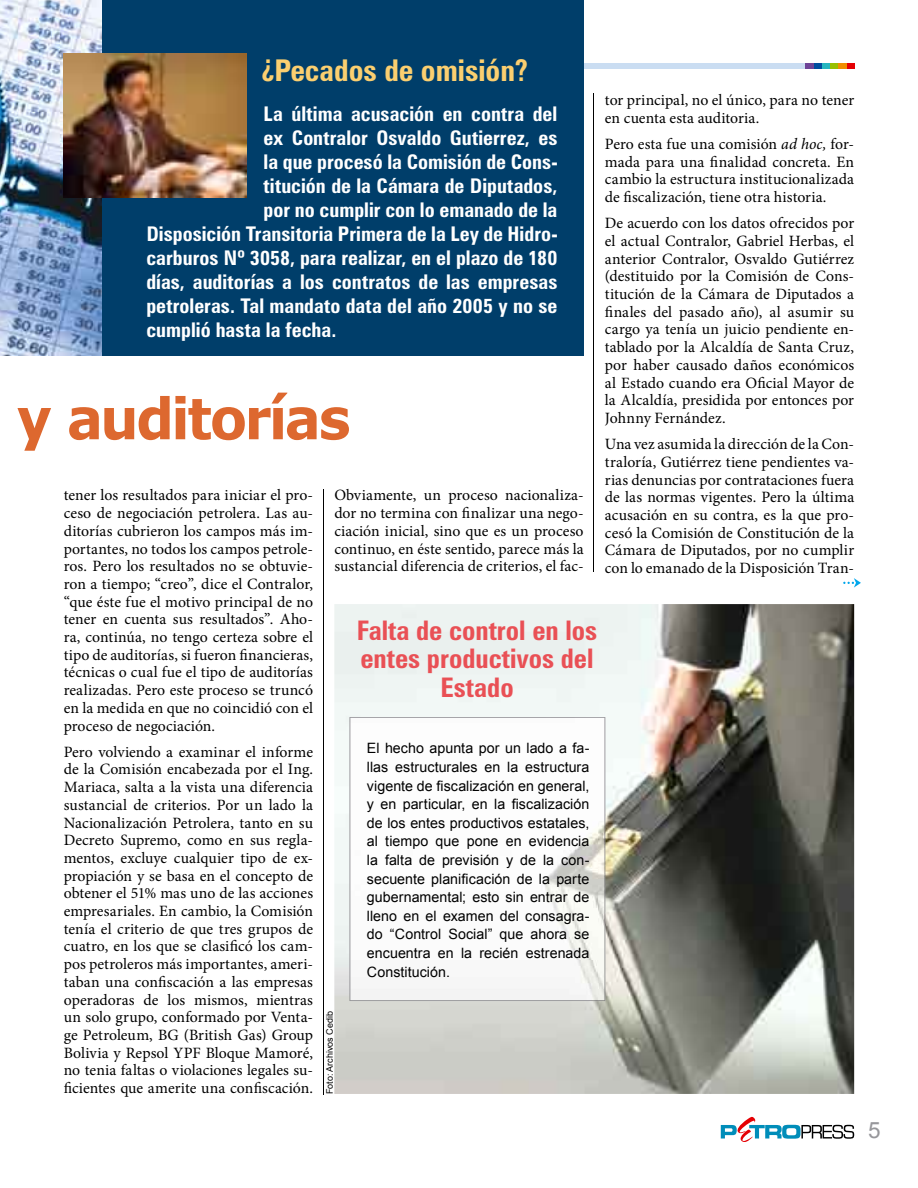
<style>
.page{position:relative;width:918px;height:1188px;background:#fff}
.page>*{position:absolute;margin:0;border:0;box-sizing:border-box;transform-origin:0 0}
.t1{font:700 57px "Verdana";letter-spacing:-.05em;color:#dd682f;scale:.95 1}
.t2{font:700 condensed 30px "Zurich BT";color:#fbcf70}
.t3{font:700 condensed 27px/28.5px "Zurich BT";color:#e95055;text-align:center}
.t4{font:22.5px "Arial";color:#97979b}
.t5{font:700 condensed 20.25px "Zurich BT";color:#fff}
.t6{font:15.75px/17.7px "Minion Pro";color:#000;text-align:justify}
.t7{font:14.25px/18.6px "Arial";letter-spacing:.005em;color:#000;text-align:justify}
.t8{font:9px "Arial";color:#000}
.s1{font-style:italic}
</style>
<div class="page">
<svg style="left:721px;top:1117px;width:133px;height:25px"></svg>
<div style="left:64px;top:64px;width:790px;height:5px;background:#caddf2"></div>
<div style="left:846px;top:64px;width:8px;height:5px;background:#e50004"></div>
<div style="left:838px;top:64px;width:8px;height:5px;background:#f18e00"></div>
<div style="left:830px;top:64px;width:8px;height:5px;background:#98c000"></div>
<div style="left:822px;top:64px;width:8px;height:5px;background:#26b6bf"></div>
<div style="left:814px;top:64px;width:8px;height:5px;background:#004d9f"></div>
<div style="left:806px;top:64px;width:8px;height:5px;background:#6e4497"></div>
<div style="left:99px;top:0;width:484px;height:355px;background:#003e6a"></div>
<img style="left:0;top:0;width:101px;height:355px">
<img style="left:64px;top:53px;width:183px;height:145px">
<img style="left:334px;top:604px;width:520px;height:490px">
<img style="left:350px;top:717px;width:255px;height:284px">
<hr style="left:324px;top:489px;width:1px;height:605px;background:#000">
<hr style="left:594px;top:94px;width:1px;height:478px;background:#000">
<svg style="left:843px;top:578px;width:18px;height:10px"></svg>
<h2 class="t2" style="left:262px;top:52px;width:267px">¿Pecados de omisión?</h2>
<p class="t5" style="left:264px;top:102px;width:295px">La última acusación en contra del</p>
<p class="t5" style="left:264px;top:126px;width:295px">ex Contralor Osvaldo Gutierrez, es</p>
<p class="t5" style="left:264px;top:150px;width:295px">la que procesó la Comisión de Cons-</p>
<p class="t5" style="left:264px;top:174px;width:295px">titución de la Cámara de Diputados,</p>
<p class="t5" style="left:264px;top:198px;width:295px">por no cumplir con lo emanado de la</p>
<p class="t5" style="left:146px;top:222px;width:412px">Disposición Transitoria Primera de la Ley de Hidro-</p>
<p class="t5" style="left:146px;top:246px;width:412px">carburos Nº 3058, para realizar, en el plazo de 180</p>
<p class="t5" style="left:146px;top:270px;width:413px">días, auditorías a los contratos de las empresas</p>
<p class="t5" style="left:146px;top:294px;width:413px">petroleras. Tal mandato data del año 2005 y no se</p>
<p class="t5" style="left:146px;top:318px;width:191px">cumplió hasta la fecha.</p>
<h1 class="t1" style="left:17px;top:382px;width:353px">y auditorías</h1>
<p class="t6" style="left:64px;top:487px;width:251px">tener los resultados para iniciar el pro&shy;ceso de negociación petrolera. Las au&shy;ditorías cubrieron los campos más im&shy;portantes, no todos los campos petrole&shy;ros. Pero los resultados no se obtuvie&shy;ron a tiempo; “creo”, dice el Contralor, “que éste fue el motivo principal de no tener en cuenta sus resultados”. Aho&shy;ra, continúa, no tengo certeza sobre el tipo de auditorías, si fueron financieras, técnicas o cual fue el tipo de auditorías realizadas. Pero este proceso se truncó en la medida en que no coincidió con el proceso de negociación.</p>
<p class="t6" style="left:64px;top:743px;width:251px">Pero volviendo a examinar el informe de la Comisión encabezada por el Ing.<br>Mariaca, salta a la vista una diferencia sustancial de criterios. Por un lado la Nacionalización Petrolera, tanto en su Decreto Supremo, como en sus regla&shy;mentos, excluye cualquier tipo de ex&shy;propiación y se basa en el concepto de obtener el 51% mas uno de las acciones empresariales. En cambio, la Comisión tenía el criterio de que tres grupos de cuatro, en los que se clasificó los cam&shy;pos petroleros más importantes, ameri&shy;taban una confiscación a las empresas operadoras de los mismos, mientras un solo grupo, conformado por Venta&shy;ge Petroleum, BG (British Gas) Group Bolivia y Repsol YPF Bloque Mamoré, no tenia faltas o violaciones legales su&shy;ficientes que amerite una confiscación.</p>
<p class="t6" style="left:334px;top:487px;width:251px">Obviamente, un proceso nacionaliza&shy;dor no termina con finalizar una nego&shy;ciación inicial, sino que es un proceso continuo, en éste sentido, parece más la sustancial diferencia de criterios, el fac-</p>
<h3 class="t3" style="left:357px;top:616px;width:242px">Falta de control en los entes productivos del<br>Estado</h3>
<p class="t7" style="left:367px;top:739px;width:224px">El hecho apunta por un lado a fa&shy;llas estructurales en la estructura vigente de fiscalización en general, y en particular, en la fiscalización de los entes productivos estatales, al tiempo que pone en evidencia la falta de previsión y de la con&shy;secuente planificación de la parte gubernamental; esto sin entrar de lleno en el examen del consagra&shy;do “Control Social” que ahora se encuentra en la recién estrenada Constitución.</p>
<p class="t8" style="left:324px;top:1094px;width:85px;rotate:-90deg">Foto: Archivos Cedib</p>
<p class="t6" style="left:605px;top:91px;width:251px">tor principal, no el único, para no tener en cuenta esta auditoria.</p>
<p class="t6" style="left:605px;top:135px;width:251px">Pero esta fue una comisión <span class="s1">ad hoc,</span> for&shy;mada para una finalidad concreta. En cambio la estructura institucionalizada de fiscalización, tiene otra historia.</p>
<p class="t6" style="left:605px;top:214px;width:251px">De acuerdo con los datos ofrecidos por el actual Contralor, Gabriel Herbas, el anterior Contralor, Osvaldo Gutiérrez (destituido por la Comisión de Cons&shy;titución de la Cámara de Diputados a finales del pasado año), al asumir su cargo ya tenía un juicio pendiente en&shy;tablado por la Alcaldía de Santa Cruz, por haber causado daños económicos al Estado cuando era Oficial Mayor de la Alcaldía, presidida por entonces por Johnny Fernández.</p>
<p class="t6" style="left:605px;top:435px;width:251px">Una vez asumida la dirección de la Con&shy;traloría, Gutiérrez tiene pendientes va&shy;rias denuncias por contrataciones fuera de las normas vigentes. Pero la última acusación en su contra, es la que pro&shy;cesó la Comisión de Constitución de la Cámara de Diputados, por no cumplir con lo emanado de la Disposición Tran-</p>
<h3 class="t4" style="left:868px;top:1116px;width:14px">5</h3>
</div>
